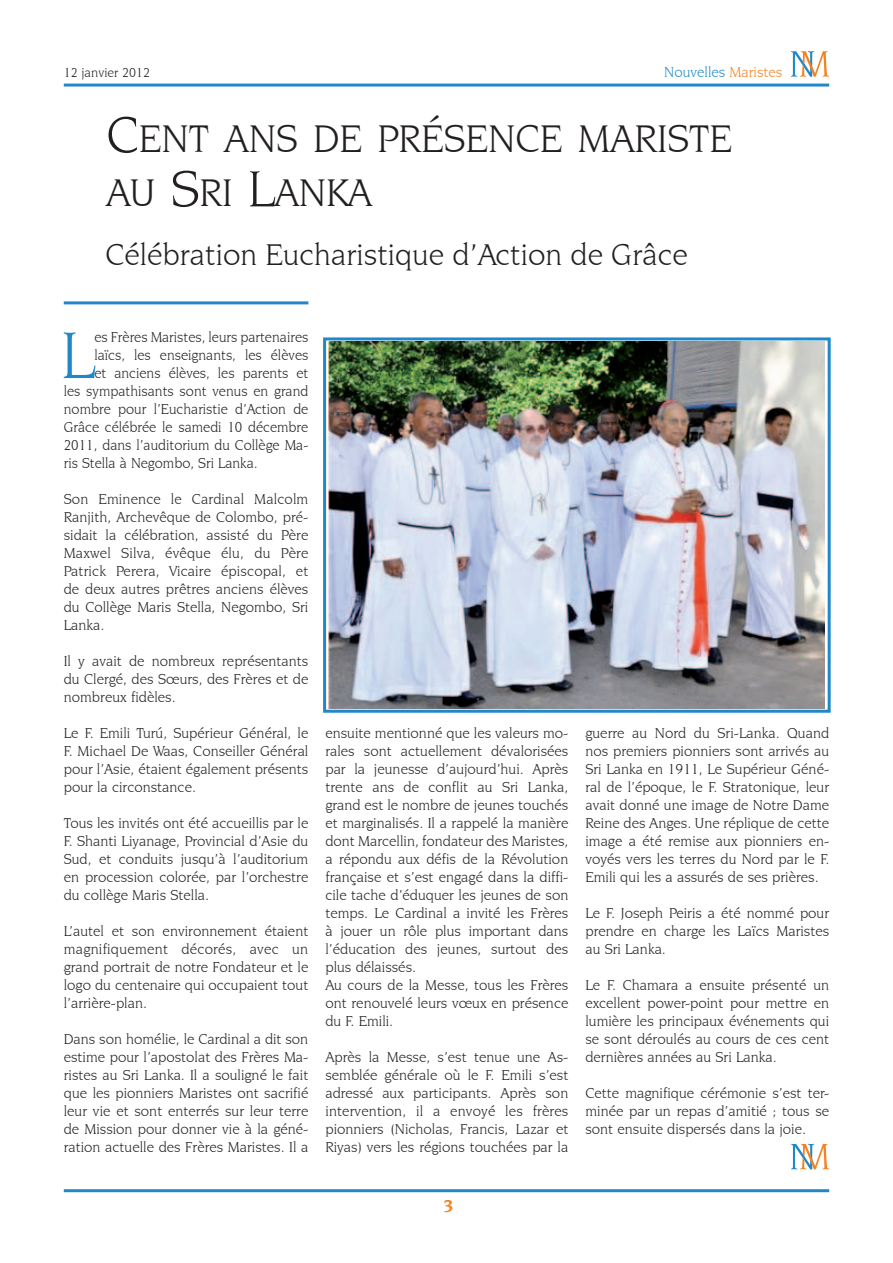
<style>
.page{position:relative;width:893px;height:1263px;background:#fff}
.page>*{position:absolute;margin:0;border:0;box-sizing:border-box;transform-origin:0 0}
.t1{font:70.2px "Novarese IT Cby BT";color:#2088c9}
.t2{font:40.5px/54px "Novarese IT Cby BT";color:#231f20}
.t3{font:31.5px "Novarese IT Cby BT";color:#231f20}
.t4{font:700 18px "Novarese IT Cby BT";color:#f58220}
.t5{font:15px/18px "Novarese IT Cby BT";color:#231f20;text-align:justify}
.t6{font:15px "Novarese IT Cby BT";color:#2088c9}
.t7{font:13.5px "Novarese IT Cby BT";color:#231f20}
.s1{color:#f58220}
.s2{font-size:54px}
</style>
<div class="page">
<hr style="left:64px;top:1189px;width:765px;height:3px;background:#2088c9">
<hr style="left:64px;top:84px;width:765px;height:3px;background:#2088c9">
<svg style="left:791px;top:51px;width:38px;height:26px"></svg>
<svg style="left:791px;top:1144px;width:38px;height:25px"></svg>
<hr style="left:64px;top:301px;width:244px;height:3px;background:#2088c9">
<img style="left:328px;top:342px;width:497px;height:366px">
<div style="left:323px;top:337px;width:508px;height:376px;border:3px solid #2088c9"></div>
<p class="t7" style="left:64px;top:64px;width:88px">12 janvier 2012</p>
<p class="t6" style="left:664px;top:63px;width:120px">Nouvelles <span class="s1">Maristes</span></p>
<h2 class="t2" style="left:106px;top:112px;width:627px"><span class="s2">C</span>ENT ANS DE PRÉSENCE MARISTE<br>AU <span class="s2">S</span>RI <span class="s2">L</span>ANKA</h2>
<h3 class="t3" style="left:105px;top:236px;width:584px">Célébration Eucharistique d’Action de Grâce</h3>
<h1 class="t1" style="left:61px;top:313px;width:35px">L</h1>
<p class="t5" style="left:94px;top:328px;width:215px">es Frères Maristes, leurs partenaires</p>
<p class="t5" style="left:94px;top:346px;width:215px">laïcs, les enseignants, les élèves</p>
<p class="t5" style="left:94px;top:364px;width:215px">et anciens élèves, les parents et</p>
<p class="t5" style="left:64px;top:382px;width:246px">les sympathisants sont venus en grand</p>
<p class="t5" style="left:64px;top:400px;width:246px">nombre pour l’Eucharistie d’Action de</p>
<p class="t5" style="left:64px;top:418px;width:246px">Grâce célébrée le samedi 10 décembre</p>
<p class="t5" style="left:64px;top:436px;width:246px">2011, dans l’auditorium du Collège Ma-</p>
<p class="t5" style="left:64px;top:454px;width:195px">ris Stella à Negombo, Sri Lanka.</p>
<p class="t5" style="left:64px;top:490px;width:246px">Son Eminence le Cardinal Malcolm Ranjith, Archevêque de Colombo, pré&shy;sidait la célébration, assisté du Père Maxwel Silva, évêque élu, du Père Patrick Perera, Vicaire épiscopal, et de deux autres prêtres anciens élèves du Collège Maris Stella, Negombo, Sri Lanka.</p>
<p class="t5" style="left:64px;top:652px;width:246px">Il y avait de nombreux représentants du Clergé, des Sœurs, des Frères et de nombreux fidèles.</p>
<p class="t5" style="left:64px;top:724px;width:246px">Le F. Emili Turú, Supérieur Général, le F. Michael De Waas, Conseiller Général pour l’Asie, étaient également présents pour la circonstance.</p>
<p class="t5" style="left:64px;top:814px;width:246px">Tous les invités ont été accueillis par le F. Shanti Liyanage, Provincial d’Asie du Sud, et conduits jusqu’à l’auditorium en procession colorée, par l’orchestre du collège Maris Stella.</p>
<p class="t5" style="left:64px;top:922px;width:246px">L’autel et son environnement étaient magnifiquement décorés, avec un grand portrait de notre Fondateur et le logo du centenaire qui occupaient tout l’arrière-plan.</p>
<p class="t5" style="left:64px;top:1030px;width:246px">Dans son homélie, le Cardinal a dit son estime pour l’apostolat des Frères Ma&shy;ristes au Sri Lanka. Il a souligné le fait que les pionniers Maristes ont sacrifié leur vie et sont enterrés sur leur terre de Mission pour donner vie à la géné&shy;ration actuelle des Frères Maristes. Il a</p>
<p class="t5" style="left:325px;top:724px;width:244px;text-align:left">ensuite mentionné que les valeurs mo&shy;rales sont actuellement dévalorisées par la jeunesse d’aujourd’hui. Après trente ans de conflit au Sri Lanka, grand est le nombre de jeunes touchés et marginalisés. Il a rappelé la manière dont Marcellin, fondateur des Maristes, a répondu aux défis de la Révolution française et s’est engagé dans la diffi&shy;cile tache d’éduquer les jeunes de son temps. Le Cardinal a invité les Frères à jouer un rôle plus important dans l’éducation des jeunes, surtout des plus délaissés.<br>Au cours de la Messe, tous les Frères ont renouvelé leurs vœux en présence du F. Emili.</p>
<p class="t5" style="left:325px;top:1048px;width:244px">Après la Messe, s’est tenue une As&shy;semblée générale où le F. Emili s’est adressé aux participants. Après son intervention, il a envoyé les frères pionniers (Nicholas, Francis, Lazar et Riyas) vers les régions touchées par la</p>
<p class="t5" style="left:585px;top:724px;width:245px">guerre au Nord du Sri-Lanka. Quand nos premiers pionniers sont arrivés au Sri Lanka en 1911, Le Supérieur Géné&shy;ral de l’époque, le F. Stratonique, leur avait donné une image de Notre Dame Reine des Anges. Une réplique de cette image a été remise aux pionniers en&shy;voyés vers les terres du Nord par le F.<br>Emili qui les a assurés de ses prières.</p>
<p class="t5" style="left:585px;top:904px;width:245px">Le F. Joseph Peiris a été nommé pour prendre en charge les Laïcs Maristes au Sri Lanka.</p>
<p class="t5" style="left:585px;top:976px;width:245px">Le F. Chamara a ensuite présenté un excellent power-point pour mettre en lumière les principaux événements qui se sont déroulés au cours de ces cent dernières années au Sri Lanka.</p>
<p class="t5" style="left:585px;top:1084px;width:245px">Cette magnifique cérémonie s’est ter&shy;minée par un repas d’amitié ; tous se sont ensuite dispersés dans la joie.</p>
<p class="t4" style="left:443px;top:1195px;width:12px">3</p>
</div>
